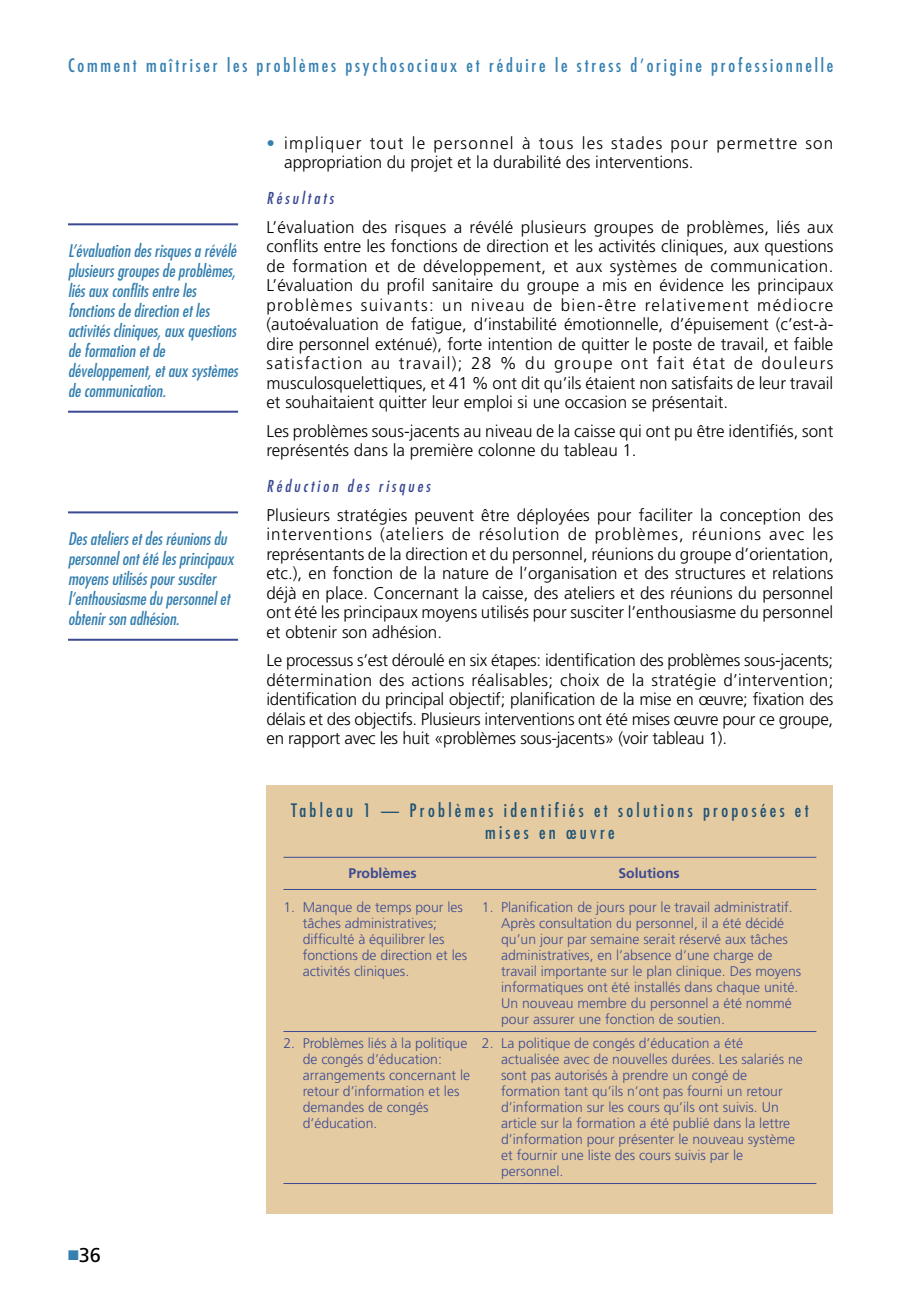
<style>
.page{position:relative;width:918px;height:1298px;background:#fff}
.page>*{position:absolute;margin:0;border:0;box-sizing:border-box;transform-origin:0 0}
.t1{font:20px "Frutiger";color:#000}
.t2{font:condensed 18px "Futura";letter-spacing:.155em;color:#3580b1}
.t3{font:condensed 18px/22px "Futura";letter-spacing:.185em;color:#205375;text-align:center}
.t4{font:300 17px/19.6px "Frutiger";color:#000;text-align:justify}
.t5{font:italic condensed 17px/20px "Futura";color:#3580b1}
.t6{font:300 17px/19.6px "Frutiger";letter-spacing:.025em;color:#000}
.t7{font:italic condensed 16px "Futura";letter-spacing:.185em;color:#3b4a93}
.t8{font:300 14px/16px "Frutiger";color:#3b4a93}
.t9{font:700 14px "Frutiger";color:#3b4a93}
.s1{color:#3580b1}
</style>
<div class="page">
<hr style="left:68px;top:511px;width:170px;height:2px;background:#3b4a93">
<hr style="left:68px;top:639px;width:170px;height:2px;background:#3b4a93">
<div style="left:266px;top:785px;width:567px;height:428px;background:#e5cba1"></div>
<hr style="left:283px;top:857px;width:533px;height:1px;background:#3b4a93">
<hr style="left:283px;top:889px;width:533px;height:1px;background:#3b4a93">
<hr style="left:283px;top:1031px;width:199px;height:1px;background:#3b4a93">
<hr style="left:283px;top:1183px;width:199px;height:1px;background:#3b4a93">
<hr style="left:482px;top:1031px;width:334px;height:1px;background:#3b4a93">
<hr style="left:482px;top:1183px;width:334px;height:1px;background:#3b4a93">
<hr style="left:68px;top:223px;width:170px;height:2px;background:#3b4a93">
<hr style="left:68px;top:411px;width:170px;height:2px;background:#3b4a93">
<p class="t2" style="left:68px;top:57px;width:767px">Comment maîtriser les problèmes psychosociaux et réduire le stress d’origine professionnelle</p>
<p class="t5" style="left:68px;top:242px;width:171px">L’évaluation des risques a révélé plusieurs groupes de problèmes, liés aux conflits entre les fonctions de direction et les activités cliniques, aux questions de formation et de développement, et aux systèmes de communication.</p>
<p class="t5" style="left:68px;top:530px;width:167px">Des ateliers et des réunions du personnel ont été les principaux moyens utilisés pour susciter l’enthousiasme du personnel et obtenir son adhésion.</p>
<p class="t1" style="left:79px;top:1247px;width:24px">36</p>
<p class="t6" style="left:284px;top:134px;width:551px;text-indent:-18px"><span class="s1">•</span> impliquer tout le personnel à tous les stades pour permettre son appropriation du projet et la durabilité des interventions.</p>
<p class="t7" style="left:266px;top:191px;width:69px">Résultats</p>
<p class="t4" style="left:266px;top:218px;width:568px">L’évaluation des risques a révélé plusieurs groupes de problèmes, liés aux conflits entre les fonctions de direction et les activités cliniques, aux questions de formation et de développement, et aux systèmes de communication.<br>L’évaluation du profil sanitaire du groupe a mis en évidence les principaux problèmes suivants: un niveau de bien-être relativement médiocre (autoévaluation de fatigue, d’instabilité émotionnelle, d’épuisement (c’est-à&shy;dire personnel exténué), forte intention de quitter le poste de travail, et faible satisfaction au travail); 28 % du groupe ont fait état de douleurs musculosquelettiques, et 41 % ont dit qu’ils étaient non satisfaits de leur travail et souhaitaient quitter leur emploi si une occasion se présentait.</p>
<p class="t4" style="left:266px;top:422px;width:568px">Les problèmes sous-jacents au niveau de la caisse qui ont pu être identifiés, sont représentés dans la première colonne du tableau 1.</p>
<p class="t7" style="left:266px;top:479px;width:165px">Réduction des risques</p>
<p class="t4" style="left:266px;top:506px;width:568px">Plusieurs stratégies peuvent être déployées pour faciliter la conception des interventions (ateliers de résolution de problèmes, réunions avec les représentants de la direction et du personnel, réunions du groupe d’orientation, etc.), en fonction de la nature de l’organisation et des structures et relations déjà en place. Concernant la caisse, des ateliers et des réunions du personnel ont été les principaux moyens utilisés pour susciter l’enthousiasme du personnel et obtenir son adhésion.</p>
<p class="t4" style="left:266px;top:652px;width:568px">Le processus s’est déroulé en six étapes: identification des problèmes sous-jacents; détermination des actions réalisables; choix de la stratégie d’intervention; identification du principal objectif; planification de la mise en œuvre; fixation des délais et des objectifs. Plusieurs interventions ont été mises œuvre pour ce groupe, en rapport avec les huit «problèmes sous-jacents» (voir tableau 1).</p>
<p class="t3" style="left:291px;top:801px;width:519px">Tableau 1 — Problèmes identifiés et solutions proposées et mises en œuvre</p>
<p class="t9" style="left:349px;top:867px;width:70px">Problèmes</p>
<p class="t9" style="left:618px;top:867px;width:63px">Solutions</p>
<p class="t8" style="left:303px;top:900px;width:166px;text-indent:-19px">1. Manque de temps pour les tâches administratives; difficulté à équilibrer les fonctions de direction et les activités cliniques.</p>
<p class="t8" style="left:501px;top:900px;width:302px;text-indent:-19px">1. Planification de jours pour le travail administratif.<br>Après consultation du personnel, il a été décidé qu’un jour par semaine serait réservé aux tâches administratives, en l’absence d’une charge de travail importante sur le plan clinique. Des moyens informatiques ont été installés dans chaque unité.<br>Un nouveau membre du personnel a été nommé pour assurer une fonction de soutien.</p>
<p class="t8" style="left:501px;top:1036px;width:303px;text-indent:-19px">2. La politique de congés d’éducation a été actualisée avec de nouvelles durées. Les salariés ne sont pas autorisés à prendre un congé de formation tant qu’ils n’ont pas fourni un retour d’information sur les cours qu’ils ont suivis. Un article sur la formation a été publié dans la lettre d’information pour présenter le nouveau système et fournir une liste des cours suivis par le personnel.</p>
<p class="t8" style="left:303px;top:1036px;width:169px;text-indent:-19px">2. Problèmes liés à la politique de congés d’éducation: arrangements concernant le retour d’information et les demandes de congés d’éducation.</p>
</div>
